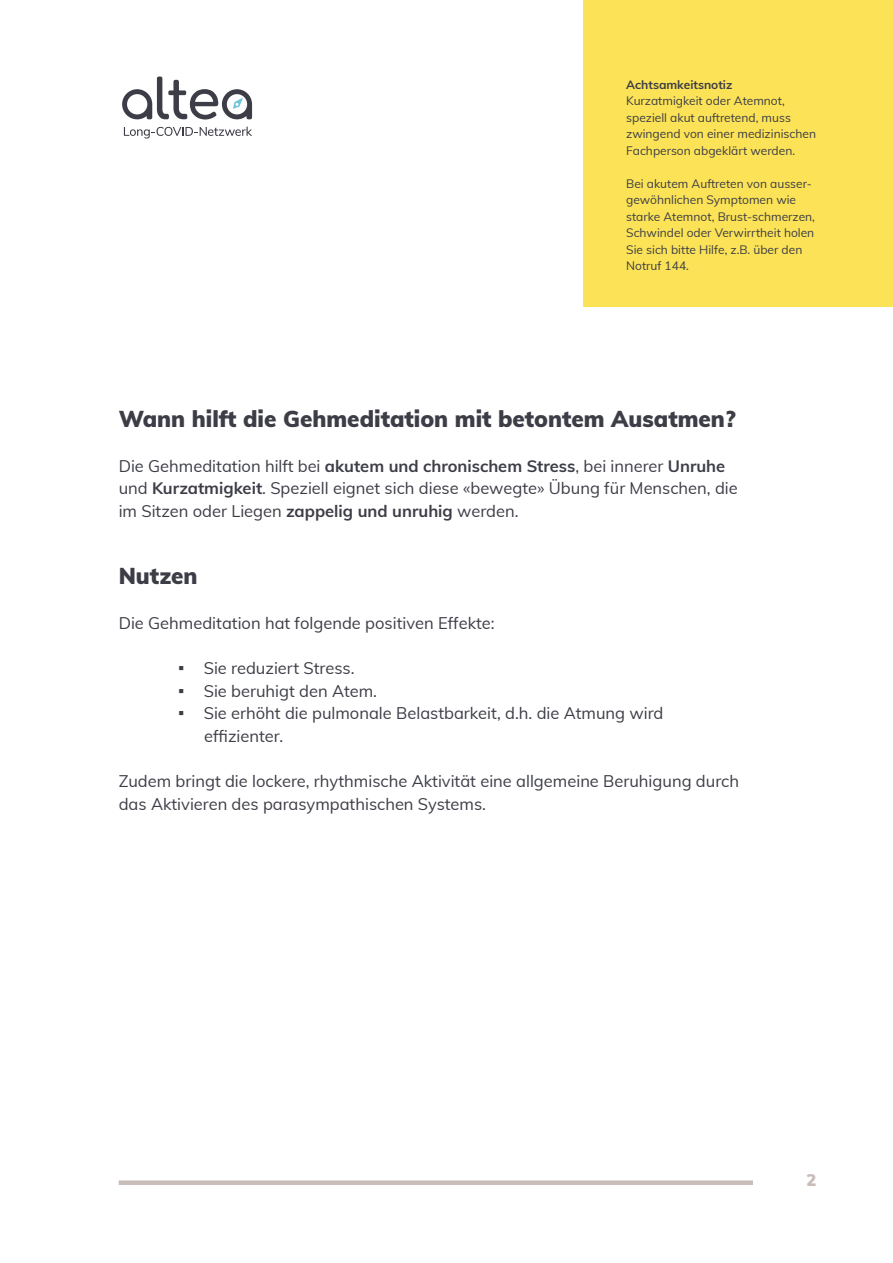
<style>
.page{position:relative;width:893px;height:1263px;background:#fff}
.page>*{position:absolute;margin:0;border:0;box-sizing:border-box;transform-origin:0 0}
.t1{font:900 22.5px "Muli";color:#3c3d46}
.t2{font:16.5px/22.5px "Muli";color:#3c3d46}
.t3{font:900 16.5px "Muli";color:#c8bdb9}
.t4{font:12px/16.5px "Muli";color:#3c3d46}
.t5{font:700 12px "Muli";color:#3c3d46}
.s1{font-weight:700}
.s2{font-family:"Arial";font-size:18px}
</style>
<div class="page">
<div style="left:584px;top:0;width:309px;height:307px;background:#fbe256"></div>
<svg style="left:122px;top:77px;width:130px;height:42px"></svg>
<svg style="left:124px;top:127px;width:128px;height:12px"></svg>
<div style="left:119px;top:1180px;width:634px;height:5px;background:#c8bdb9"></div>
<p class="t5" style="left:626px;top:76px;width:108px">Achtsamkeitsnotiz</p>
<p class="t4" style="left:626px;top:92px;width:191px">Kurzatmigkeit oder Atemnot, speziell akut auftretend, muss zwingend von einer medizinischen<br>Fachperson abgeklärt werden.</p>
<p class="t4" style="left:626px;top:174px;width:190px">Bei akutem Auftreten von ausser&shy;gewöhnlichen Symptomen wie starke Atemnot, Brust-schmerzen,<br>Schwindel oder Verwirrtheit holen<br>Sie sich bitte Hilfe, z.B. über den<br>Notruf 144.</p>
<h1 class="t1" style="left:119px;top:402px;width:618px">Wann hilft die Gehmeditation mit betontem Ausatmen?</h1>
<p class="t2" style="left:119px;top:454px;width:621px">Die Gehmeditation hilft bei <span class="s1">akutem und chronischem Stress</span>, bei innerer <span class="s1">Unruhe </span>und <span class="s1">Kurzatmigkeit</span>. Speziell eignet sich diese «bewegte» Übung für Menschen, die im Sitzen oder Liegen <span class="s1">zappelig und unruhig</span> werden.</p>
<h1 class="t1" style="left:119px;top:560px;width:80px">Nutzen</h1>
<p class="t2" style="left:119px;top:611px;width:377px">Die Gehmeditation hat folgende positiven Effekte:</p>
<p class="t2" style="left:178px;top:656px;width:178px"><span class="s2">▪</span> Sie reduziert Stress.</p>
<p class="t2" style="left:178px;top:679px;width:200px"><span class="s2">▪</span> Sie beruhigt den Atem.</p>
<p class="t2" style="left:204px;top:701px;width:461px;text-indent:-26px"><span class="s2">▪</span> Sie erhöht die pulmonale Belastbarkeit, d.h. die Atmung wird effizienter.</p>
<p class="t2" style="left:119px;top:769px;width:622px">Zudem bringt die lockere, rhythmische Aktivität eine allgemeine Beruhigung durch das Aktivieren des parasympathischen Systems.</p>
<p class="t3" style="left:806px;top:1168px;width:11px">2</p>
</div>
